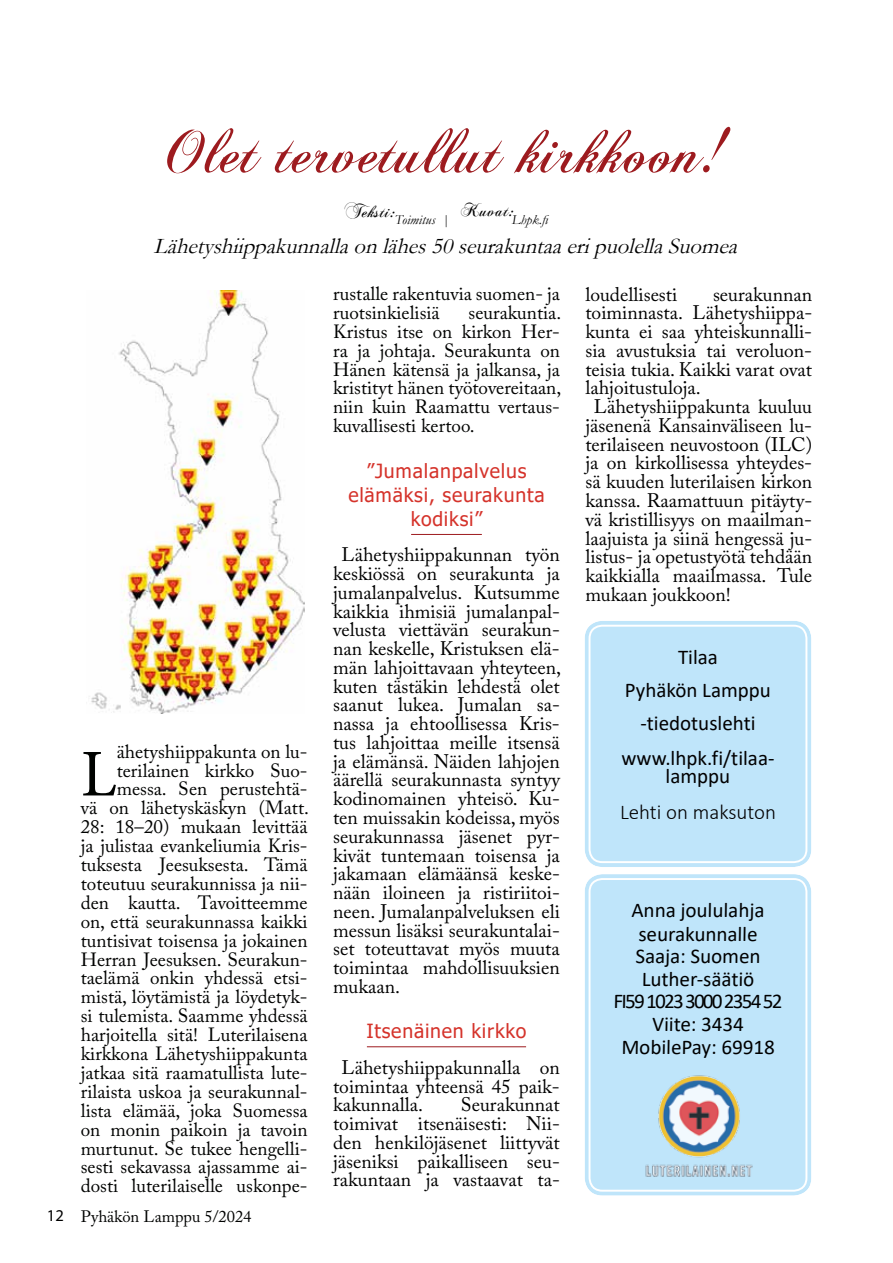
<style>
.page{position:relative;width:893px;height:1263px;background:#fff}
.page>*{position:absolute;margin:0;border:0;box-sizing:border-box;transform-origin:0 0}
.t1{font:66.9px "Minion Pro";color:#000200}
.t2{font:66px "Chopin Script";letter-spacing:.01em;color:#9d1b1f}
.t3{font:italic 22.5px "Garamond";color:#000}
.t4{font:21px/23px "Calibri";color:#000;text-align:center}
.t5{font:21px/33px "Calibri";color:#020000;text-align:center}
.t6{font:21px/17.7px "Calibri";color:#010001;text-align:center}
.t7{font:300 21px "Calibri";color:#010001}
.t8{font:19.5px/18.8px "Adobe Caslon Pro";color:#000;text-align:justify}
.t9{font:19.5px/24px "Tahoma";letter-spacing:.04em;color:#d5332b;text-align:center}
.t10{font:19.05px/18.9px "Adobe Caslon Pro";color:#000200;text-align:right}
.t11{font:18px "Chopin Script";letter-spacing:.04em;color:#000}
.t12{font:16.5px "Adobe Caslon Pro";color:#000200}
.t13{font:italic 13.5px "Garamond";letter-spacing:.01em;color:#000}
.s1{color:#fff}
.s2{font-family:"Myriad Pro";color:#000}
</style>
<div class="page">
<hr style="left:411px;top:534px;width:71px;height:1px;background:#9d1b1f">
<hr style="left:367px;top:1046px;width:159px;height:1px;background:#9d1b1f">
<div style="left:585px;top:621px;width:226px;height:246px;background:#bfe5fa;border-radius:18px"></div>
<div style="left:579px;top:615px;width:238px;height:258px;border:6px solid #fff;border-radius:21px"></div>
<div style="left:589px;top:625px;width:218px;height:238px;border:2px solid #fff;border-radius:13px"></div>
<div style="left:585px;top:874px;width:226px;height:321px;background:#bfe5fa;border-radius:18px"></div>
<div style="left:579px;top:868px;width:238px;height:333px;border:6px solid #fff;border-radius:21px"></div>
<div style="left:589px;top:878px;width:218px;height:314px;border:2px solid #fff;border-radius:13px"></div>
<img style="left:645px;top:1075px;width:108px;height:102px">
<img style="left:91px;top:290px;width:213px;height:424px">
<h2 class="t2" style="left:167px;top:110px;width:559px">Olet tervetullut kirkkoon!</h2>
<p class="t11" style="left:344px;top:200px;width:171px">Teksti:<sub>Toimitus</sub> <sub>|</sub> Kuvat:</p>
<p class="t13" style="left:474px;top:210px;width:78px"><span class="s1">Kuva:</span> Lhpk.fi</p>
<p class="t3" style="left:154px;top:231px;width:592px">Lähetyshiippakunnallaonlähes50seurakuntaaeripuolellaSuomea</p>
<p class="t10" style="left:81px;top:742px;width:230px">ähetyshiippakunta on lu&shy;terilainen kirkko Suo&shy;messa. Sen perustehtä-<br>vä on lähetyskäskyn (Matt.<br>28: 18–20) mukaan levittää ja julistaa evankeliumia Kris&shy;tuksesta Jeesuksesta. Tämä toteutuu seurakunnissa ja nii&shy;den kautta. Tavoitteemme on, että seurakunnassa kaikki tuntisivat toisensa ja jokainen<br>Herran Jeesuksen. Seurakun&shy;taelämä onkin yhdessä etsi&shy;mistä, löytämistä ja löydetyk&shy;si tulemista. Saamme yhdessä harjoitella sitä! Luterilaisena kirkkona Lähetyshiippakunta jatkaa sitä raamatullista lute&shy;rilaista uskoa ja seurakunnal&shy;lista elämää, joka Suomessa on monin paikoin ja tavoin murtunut. Se tukee hengelli&shy;sesti sekavassa ajassamme ai&shy;dosti luterilaiselle uskonpe-</p>
<h1 class="t1" style="left:81px;top:729px;width:37px">L</h1>
<p class="t12" style="left:47px;top:1207px;width:206px"><span class="s2">12</span> Pyhäkön Lamppu 5/2024</p>
<p class="t10" style="left:333px;top:284px;width:228px;text-align:left">rustalle rakentuvia suomen- ja ruotsinkielisiä</p>
<p class="t10" style="left:333px;top:303px;width:230px;text-align:justify;text-indent:135px">seurakuntia.<br>Kristus itse on kirkon Her&shy;ra ja johtaja. Seurakunta on Hänen kätensä ja jalkansa, ja kristityt hänen työtovereitaan, niin kuin Raamattu vertaus&shy;kuvallisesti kertoo.</p>
<p class="t9" style="left:348px;top:460px;width:198px">”Jumalanpalvelus elämäksi, seurakunta kodiksi”</p>
<p class="t8" style="left:333px;top:545px;width:230px;text-indent:9px">Lähetyshiippakunnan työn keskiössä on seurakunta ja jumalanpalvelus. Kutsumme kaikkia ihmisiä jumalanpal&shy;velusta viettävän seurakun&shy;nan keskelle, Kristuksen elä&shy;män lahjoittavaan yhteyteen, kuten tästäkin lehdestä olet saanut lukea. Jumalan sa&shy;nassa ja ehtoollisessa Kris&shy;tus lahjoittaa meille itsensä ja elämänsä. Näiden lahjojen äärellä seurakunnasta syntyy kodinomainen yhteisö. Ku&shy;ten muissakin kodeissa, myös seurakunnassa jäsenet pyr&shy;kivät tuntemaan toisensa ja jakamaan elämäänsä keske&shy;nään iloineen ja ristiriitoi&shy;neen. Jumalanpalveluksen eli messun lisäksi seurakuntalai&shy;set toteuttavat myös muuta toimintaa mahdollisuuksien mukaan.</p>
<p class="t9" style="left:366px;top:1020px;width:161px">Itsenäinen kirkko</p>
<p class="t8" style="left:333px;top:1058px;width:228px;text-indent:9px">Lähetyshiippakunnalla on toimintaa yhteensä 45 paik&shy;kakunnalla.</p>
<p class="t8" style="left:333px;top:1095px;width:228px;text-indent:128px">Seurakunnat toimivat itsenäisesti: Nii&shy;den henkilöjäsenet liittyvät jäseniksi paikalliseen seu&shy;rakuntaan ja vastaavat ta-</p>
<p class="t8" style="left:585px;top:284px;width:93px">loudellisesti</p>
<p class="t8" style="left:713px;top:284px;width:101px">seurakunnan</p>
<p class="t8" style="left:585px;top:303px;width:228px">toiminnasta. Lähetyshiippa-</p>
<p class="t8" style="left:585px;top:322px;width:228px">kunta ei saa yhteiskunnalli-</p>
<p class="t8" style="left:585px;top:341px;width:228px">sia avustuksia tai veroluon-</p>
<p class="t8" style="left:585px;top:359px;width:228px">teisia tukia. Kaikki varat ovat</p>
<p class="t8" style="left:585px;top:378px;width:117px">lahjoitustuloja.</p>
<p class="t8" style="left:594px;top:397px;width:220px">Lähetyshiippakunta kuuluu</p>
<p class="t8" style="left:585px;top:416px;width:228px">jäsenenä Kansainväliseen lu-</p>
<p class="t8" style="left:585px;top:435px;width:228px">terilaiseen neuvostoon (ILC)</p>
<p class="t8" style="left:585px;top:453px;width:228px">ja on kirkollisessa yhteydes-</p>
<p class="t8" style="left:585px;top:472px;width:228px">sä kuuden luterilaisen kirkon</p>
<p class="t8" style="left:585px;top:491px;width:228px">kanssa. Raamattuun pitäyty-</p>
<p class="t8" style="left:585px;top:510px;width:228px">vä kristillisyys on maailman-</p>
<p class="t8" style="left:585px;top:528px;width:228px">laajuista ja siinä hengessä ju-</p>
<p class="t8" style="left:585px;top:547px;width:228px">listus- ja opetustyötä tehdään</p>
<p class="t8" style="left:585px;top:566px;width:228px">kaikkialla maailmassa. Tule</p>
<p class="t8" style="left:585px;top:585px;width:147px">mukaan joukkoon!</p>
<p class="t5" style="left:625px;top:640px;width:147px">Tilaa<br>Pyhäkön Lamppu -tiedotuslehti</p>
<p class="t6" style="left:621px;top:749px;width:155px">www.lhpk.fi/tilaa&shy;lamppu</p>
<p class="t7" style="left:620px;top:799px;width:157px">Lehti on maksuton</p>
<p class="t4" style="left:613px;top:898px;width:171px">Anna joululahja seurakunnalle<br>Saaja: Suomen<br>Luther-säätiö<br>FI59 1023 3000 2354 52<br>Viite: 3434<br>MobilePay: 69918</p>
</div>
